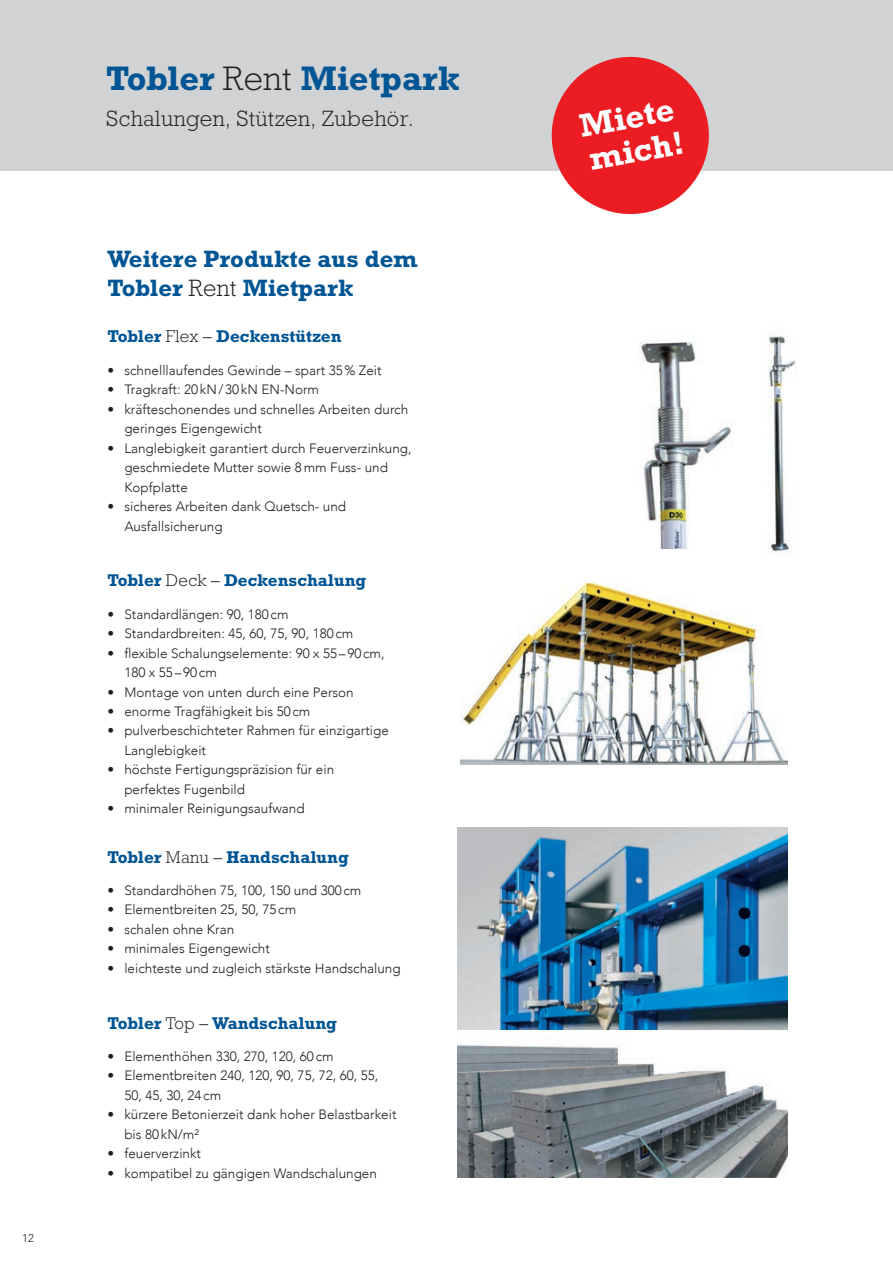
<style>
.page{position:relative;width:893px;height:1263px;background:#fff}
.page>*{position:absolute;margin:0;border:0;box-sizing:border-box;transform-origin:0 0}
.t1{font:700 34.5px "Rockwell Std";color:#005595}
.t2{font:700 33px/34.5px "Rockwell Std";color:#fff}
.t3{font:700 24px/28.8px "Rockwell Std";color:#005595}
.t4{font:300 22.5px "Rockwell Std";letter-spacing:.02em;color:#231f20}
.t5{font:700 17.25px "Rockwell Std";color:#005595}
.t6{font:300 13.5px/19.5px "Avenir";color:#231f20}
.t7{font:300 11.25px "Avenir";color:#231f20}
.s1{font-weight:300;color:#231f20}
</style>
<div class="page">
<img style="left:768px;top:331px;width:29px;height:223px">
<img style="left:639px;top:341px;width:92px;height:208px">
<img style="left:457px;top:1044px;width:331px;height:134px">
<img style="left:461px;top:584px;width:327px;height:180px">
<img style="left:457px;top:827px;width:331px;height:202px">
<div style="left:0;top:0;width:893px;height:170px;background:#d1d2d4"></div>
<svg style="left:550px;top:56px;width:161px;height:159px"></svg>
<p class="t7" style="left:22px;top:1231px;width:13px">12</p>
<h1 class="t1" style="left:106px;top:58px;width:355px">Tobler <span class="s1">Rent</span> Mietpark</h1>
<h3 class="t4" style="left:106px;top:105px;width:309px">Schalungen, Stützen, Zubehör.</h3>
<h2 class="t2" style="left:577px;top:108px;width:101px;rotate:-10deg">Miete mich!</h2>
<h3 class="t3" style="left:107px;top:244px;width:311px">Weitere Produkte aus dem<br>Tobler <span class="s1">Rent</span> Mietpark</h3>
<p class="t5" style="left:107px;top:326px;width:236px">Tobler <span class="s1">Flex –</span> Deckenstützen</p>
<p class="t6" style="left:107px;top:360px;width:276px">• schnelllaufendes Gewinde – spart 35% Zeit</p>
<p class="t6" style="left:107px;top:380px;width:213px">• Tragkraft: 20kN/30kN EN-Norm</p>
<p class="t6" style="left:124px;top:399px;width:285px;text-indent:-17px">• kräfteschonendes und schnelles Arbeiten durch geringes Eigengewicht</p>
<p class="t6" style="left:124px;top:438px;width:289px;text-indent:-17px">• Langlebigkeit garantiert durch Feuerverzinkung, geschmiedete Mutter sowie 8mm Fuss- und<br>Kopfplatte</p>
<p class="t6" style="left:124px;top:497px;width:223px;text-indent:-17px">• sicheres Arbeiten dank Quetsch- und<br>Ausfallsicherung</p>
<p class="t5" style="left:107px;top:570px;width:260px">Tobler <span class="s1">Deck –</span> Deckenschalung</p>
<p class="t6" style="left:107px;top:604px;width:183px">• Standardlängen: 90, 180cm</p>
<p class="t6" style="left:107px;top:624px;width:248px">• Standardbreiten: 45, 60, 75, 90, 180cm</p>
<p class="t6" style="left:124px;top:643px;width:262px;text-indent:-17px">• flexible Schalungselemente: 90 x 55–90cm,<br>180 x 55–90cm</p>
<p class="t6" style="left:107px;top:682px;width:248px">• Montage von unten durch eine Person</p>
<p class="t6" style="left:107px;top:702px;width:205px">• enorme Tragfähigkeit bis 50cm</p>
<p class="t6" style="left:124px;top:721px;width:266px;text-indent:-17px">• pulverbeschichteter Rahmen für einzigartige<br>Langlebigkeit</p>
<p class="t6" style="left:124px;top:760px;width:211px;text-indent:-17px">• höchste Fertigungspräzision für ein perfektes Fugenbild</p>
<p class="t6" style="left:107px;top:799px;width:199px">• minimaler Reinigungsaufwand</p>
<p class="t5" style="left:107px;top:847px;width:243px">Tobler <span class="s1">Manu –</span> Handschalung</p>
<p class="t6" style="left:107px;top:880px;width:256px">• Standardhöhen 75, 100, 150 und 300cm</p>
<p class="t6" style="left:107px;top:900px;width:190px">• Elementbreiten 25, 50, 75cm</p>
<p class="t6" style="left:107px;top:919px;width:128px">• schalen ohne Kran</p>
<p class="t6" style="left:107px;top:939px;width:164px">• minimales Eigengewicht</p>
<p class="t6" style="left:107px;top:958px;width:295px">• leichteste und zugleich stärkste Handschalung</p>
<p class="t5" style="left:107px;top:1013px;width:231px">Tobler <span class="s1">Top –</span> Wandschalung</p>
<p class="t6" style="left:107px;top:1046px;width:228px">• Elementhöhen 330, 270, 120, 60cm</p>
<p class="t6" style="left:124px;top:1066px;width:255px;text-indent:-17px">• Elementbreiten 240, 120, 90, 75, 72, 60, 55,<br>50, 45, 30, 24cm</p>
<p class="t6" style="left:124px;top:1105px;width:274px;text-indent:-17px">• kürzere Betonierzeit dank hoher Belastbarkeit bis 80kN/m²</p>
<p class="t6" style="left:107px;top:1144px;width:95px">• feuerverzinkt</p>
<p class="t6" style="left:107px;top:1163px;width:271px">• kompatibel zu gängigen Wandschalungen</p>
</div>
